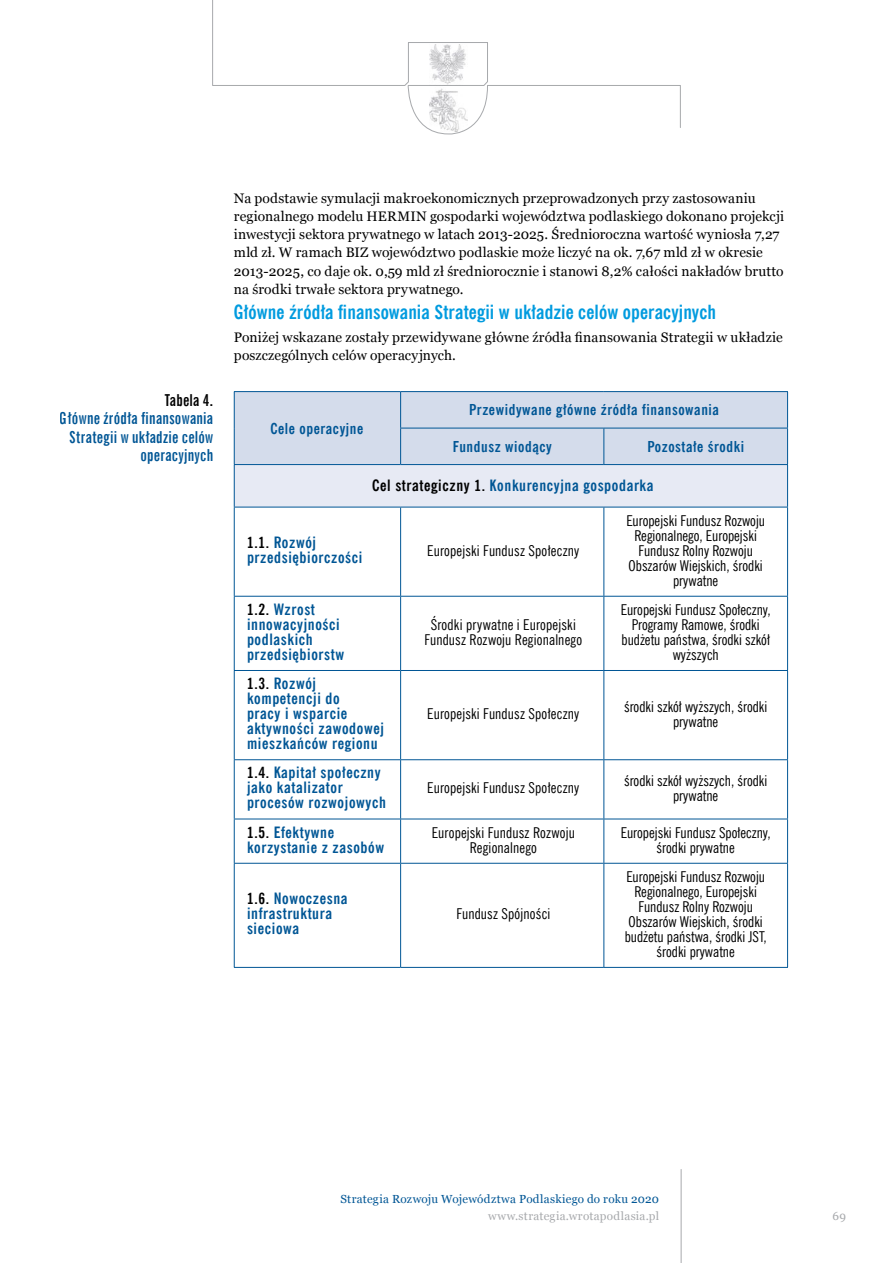
<style>
.page{position:relative;width:893px;height:1263px;background:#fff}
.page>*{position:absolute;margin:0;border:0;box-sizing:border-box;transform-origin:0 0}
.t1{font:700 19.5px "News Goth Cn EU";letter-spacing:.005em;color:#009bdf}
.t2{font:700 16.5px/18.3px "News Goth X Cn EU";letter-spacing:.015em;color:#005695;text-align:right}
.t3{font:700 16.5px "News Goth X Cn EU";letter-spacing:.01em;color:#000}
.t4{font:700 15.6px/15px "News Goth Cn EU";letter-spacing:.04em;color:#005695}
.t5{font:15px/15px "News Goth Cn EU";color:#000;text-align:center}
.t6{font:700 15px "News Goth Cn EU";letter-spacing:.04em;color:#005695}
.t7{font:13.8px/18.3px "Georgia";letter-spacing:.01em;color:#000}
.t8{font:11.7px "Georgia";letter-spacing:.025em;color:#005695}
.t9{font:11.7px "Georgia";letter-spacing:.025em;color:#a7a9ac}
.s1{color:#000}
</style>
<div class="page">
<svg style="left:212px;top:0;width:469px;height:135px"></svg>
<hr style="left:681px;top:1169px;width:1px;height:94px;background:#a7a9ac">
<img style="left:429px;top:45px;width:38px;height:86px">
<div style="left:235px;top:392px;width:552px;height:72px;background:#d4dceb"></div>
<div style="left:234px;top:465px;width:554px;height:42px;background:#e7eaf4"></div>
<hr style="left:234px;top:391px;width:167px;height:1px;background:#005695">
<hr style="left:234px;top:392px;width:1px;height:36px;background:#005695">
<hr style="left:234px;top:428px;width:1px;height:36px;background:#005695">
<hr style="left:401px;top:391px;width:203px;height:1px;background:#005695">
<hr style="left:400px;top:392px;width:1px;height:36px;background:#005695">
<hr style="left:604px;top:391px;width:184px;height:1px;background:#005695">
<hr style="left:787px;top:392px;width:1px;height:36px;background:#005695">
<hr style="left:400px;top:428px;width:204px;height:1px;background:#005695">
<hr style="left:400px;top:428px;width:1px;height:36px;background:#005695">
<hr style="left:604px;top:428px;width:184px;height:1px;background:#005695">
<hr style="left:603px;top:428px;width:1px;height:36px;background:#005695">
<hr style="left:787px;top:428px;width:1px;height:36px;background:#005695">
<hr style="left:234px;top:507px;width:1px;height:89px;background:#005695">
<hr style="left:400px;top:507px;width:1px;height:89px;background:#005695">
<hr style="left:603px;top:507px;width:1px;height:89px;background:#005695">
<hr style="left:787px;top:507px;width:1px;height:89px;background:#005695">
<hr style="left:234px;top:596px;width:167px;height:1px;background:#005695">
<hr style="left:234px;top:597px;width:1px;height:73px;background:#005695">
<hr style="left:401px;top:596px;width:203px;height:1px;background:#005695">
<hr style="left:400px;top:597px;width:1px;height:73px;background:#005695">
<hr style="left:604px;top:596px;width:184px;height:1px;background:#005695">
<hr style="left:603px;top:597px;width:1px;height:73px;background:#005695">
<hr style="left:787px;top:597px;width:1px;height:73px;background:#005695">
<hr style="left:234px;top:670px;width:167px;height:1px;background:#005695">
<hr style="left:234px;top:671px;width:1px;height:88px;background:#005695">
<hr style="left:401px;top:670px;width:203px;height:1px;background:#005695">
<hr style="left:400px;top:671px;width:1px;height:88px;background:#005695">
<hr style="left:604px;top:670px;width:184px;height:1px;background:#005695">
<hr style="left:603px;top:671px;width:1px;height:88px;background:#005695">
<hr style="left:787px;top:671px;width:1px;height:88px;background:#005695">
<hr style="left:234px;top:759px;width:167px;height:1px;background:#005695">
<hr style="left:234px;top:760px;width:1px;height:59px;background:#005695">
<hr style="left:401px;top:759px;width:203px;height:1px;background:#005695">
<hr style="left:400px;top:760px;width:1px;height:59px;background:#005695">
<hr style="left:604px;top:759px;width:184px;height:1px;background:#005695">
<hr style="left:603px;top:760px;width:1px;height:59px;background:#005695">
<hr style="left:787px;top:760px;width:1px;height:59px;background:#005695">
<hr style="left:234px;top:819px;width:167px;height:1px;background:#005695">
<hr style="left:234px;top:819px;width:1px;height:44px;background:#005695">
<hr style="left:401px;top:819px;width:203px;height:1px;background:#005695">
<hr style="left:400px;top:819px;width:1px;height:44px;background:#005695">
<hr style="left:604px;top:819px;width:184px;height:1px;background:#005695">
<hr style="left:603px;top:819px;width:1px;height:44px;background:#005695">
<hr style="left:787px;top:819px;width:1px;height:44px;background:#005695">
<hr style="left:234px;top:863px;width:167px;height:1px;background:#005695">
<hr style="left:234px;top:864px;width:1px;height:103px;background:#005695">
<hr style="left:401px;top:863px;width:203px;height:1px;background:#005695">
<hr style="left:400px;top:864px;width:1px;height:103px;background:#005695">
<hr style="left:604px;top:863px;width:184px;height:1px;background:#005695">
<hr style="left:603px;top:864px;width:1px;height:103px;background:#005695">
<hr style="left:787px;top:864px;width:1px;height:103px;background:#005695">
<hr style="left:234px;top:464px;width:167px;height:1px;background:#005695">
<hr style="left:234px;top:465px;width:1px;height:42px;background:#005695">
<hr style="left:401px;top:464px;width:203px;height:1px;background:#005695">
<hr style="left:604px;top:464px;width:184px;height:1px;background:#005695">
<hr style="left:787px;top:465px;width:1px;height:42px;background:#005695">
<hr style="left:234px;top:507px;width:167px;height:1px;background:#005695">
<hr style="left:401px;top:507px;width:203px;height:1px;background:#005695">
<hr style="left:604px;top:507px;width:184px;height:1px;background:#005695">
<hr style="left:234px;top:967px;width:167px;height:1px;background:#005695">
<hr style="left:401px;top:967px;width:203px;height:1px;background:#005695">
<hr style="left:604px;top:967px;width:184px;height:1px;background:#005695">
<p class="t3" style="left:165px;top:390px;width:50px">Tabela 4.</p>
<p class="t2" style="left:60px;top:409px;width:155px">Główne źródła finansowania<br>Strategii w układzie celów operacyjnych</p>
<p class="t7" style="left:234px;top:189px;width:552px">Na podstawie symulacji makroekonomicznych przeprowadzonych przy zastosowaniu regionalnego modelu HERMIN gospodarki województwa podlaskiego dokonano projekcji inwestycji sektora prywatnego w latach 2013-2025. Średnioroczna wartość wyniosła 7,27 mld zł. W ramach BIZ województwo podlaskie może liczyć na ok. 7,67 mld zł w okresie 2013-2025, co daje ok. 0,59 mld zł średniorocznie i stanowi 8,2% całości nakładów brutto na środki trwałe sektora prywatnego.</p>
<h1 class="t1" style="left:234px;top:300px;width:484px">Główne źródła finansowania Strategii w układzie celów operacyjnych</h1>
<p class="t7" style="left:234px;top:328px;width:550px">Poniżej wskazane zostały przewidywane główne źródła finansowania Strategii w układzie poszczególnych celów operacyjnych.</p>
<p class="t6" style="left:270px;top:419px;width:94px">Cele operacyjne</p>
<p class="t6" style="left:469px;top:401px;width:251px">Przewidywane główne źródła finansowania</p>
<p class="t6" style="left:453px;top:437px;width:101px">Fundusz wiodący</p>
<p class="t6" style="left:647px;top:437px;width:98px">Pozostałe środki</p>
<p class="t4" style="left:372px;top:479px;width:283px"><span class="s1">Cel strategiczny 1.</span> Konkurencyjna gospodarka</p>
<p class="t4" style="left:247px;top:535px;width:117px"><span class="s1">1.1.</span> Rozwój przedsiębiorczości</p>
<p class="t5" style="left:427px;top:543px;width:154px">Europejski Fundusz Społeczny</p>
<p class="t5" style="left:626px;top:513px;width:140px">Europejski Fundusz Rozwoju<br>Regionalnego, Europejski<br>Fundusz Rolny Rozwoju<br>Obszarów Wiejskich, środki prywatne</p>
<p class="t4" style="left:247px;top:602px;width:99px"><span class="s1">1.2.</span> Wzrost innowacyjności podlaskich przedsiębiorstw</p>
<p class="t4" style="left:247px;top:676px;width:138px"><span class="s1">1.3.</span> Rozwój kompetencji do<br>pracy i wsparcie aktywności zawodowej mieszkańców regionu</p>
<p class="t4" style="left:247px;top:766px;width:140px"><span class="s1">1.4.</span> Kapitał społeczny jako katalizator procesów rozwojowych</p>
<p class="t5" style="left:424px;top:617px;width:159px">Środki prywatne i Europejski<br>Fundusz Rozwoju Regionalnego</p>
<p class="t5" style="left:621px;top:602px;width:151px">Europejski Fundusz Społeczny,<br>Programy Ramowe, środki budżetu państwa, środki szkół wyższych</p>
<p class="t5" style="left:427px;top:706px;width:154px">Europejski Fundusz Społeczny</p>
<p class="t5" style="left:624px;top:699px;width:145px">środki szkół wyższych, środki prywatne</p>
<p class="t5" style="left:427px;top:781px;width:154px">Europejski Fundusz Społeczny</p>
<p class="t5" style="left:624px;top:773px;width:145px">środki szkół wyższych, środki prywatne</p>
<p class="t4" style="left:247px;top:825px;width:139px"><span class="s1">1.5.</span> Efektywne korzystanie z zasobów</p>
<p class="t5" style="left:432px;top:825px;width:145px">Europejski Fundusz Rozwoju<br>Regionalnego</p>
<p class="t5" style="left:621px;top:825px;width:151px">Europejski Fundusz Społeczny, środki prywatne</p>
<p class="t4" style="left:247px;top:891px;width:102px"><span class="s1">1.6.</span> Nowoczesna infrastruktura sieciowa</p>
<p class="t5" style="left:625px;top:869px;width:143px">Europejski Fundusz Rozwoju<br>Regionalnego, Europejski<br>Fundusz Rolny Rozwoju<br>Obszarów Wiejskich, środki budżetu państwa, środki JST, środki prywatne</p>
<p class="t5" style="left:456px;top:907px;width:95px">Fundusz Spójności</p>
<p class="t8" style="left:340px;top:1192px;width:320px">Strategia Rozwoju Województwa Podlaskiego do roku 2020</p>
<p class="t9" style="left:488px;top:1209px;width:173px">www.strategia.wrotapodlasia.pl</p>
<p class="t9" style="left:832px;top:1209px;width:15px">69</p>
</div>
